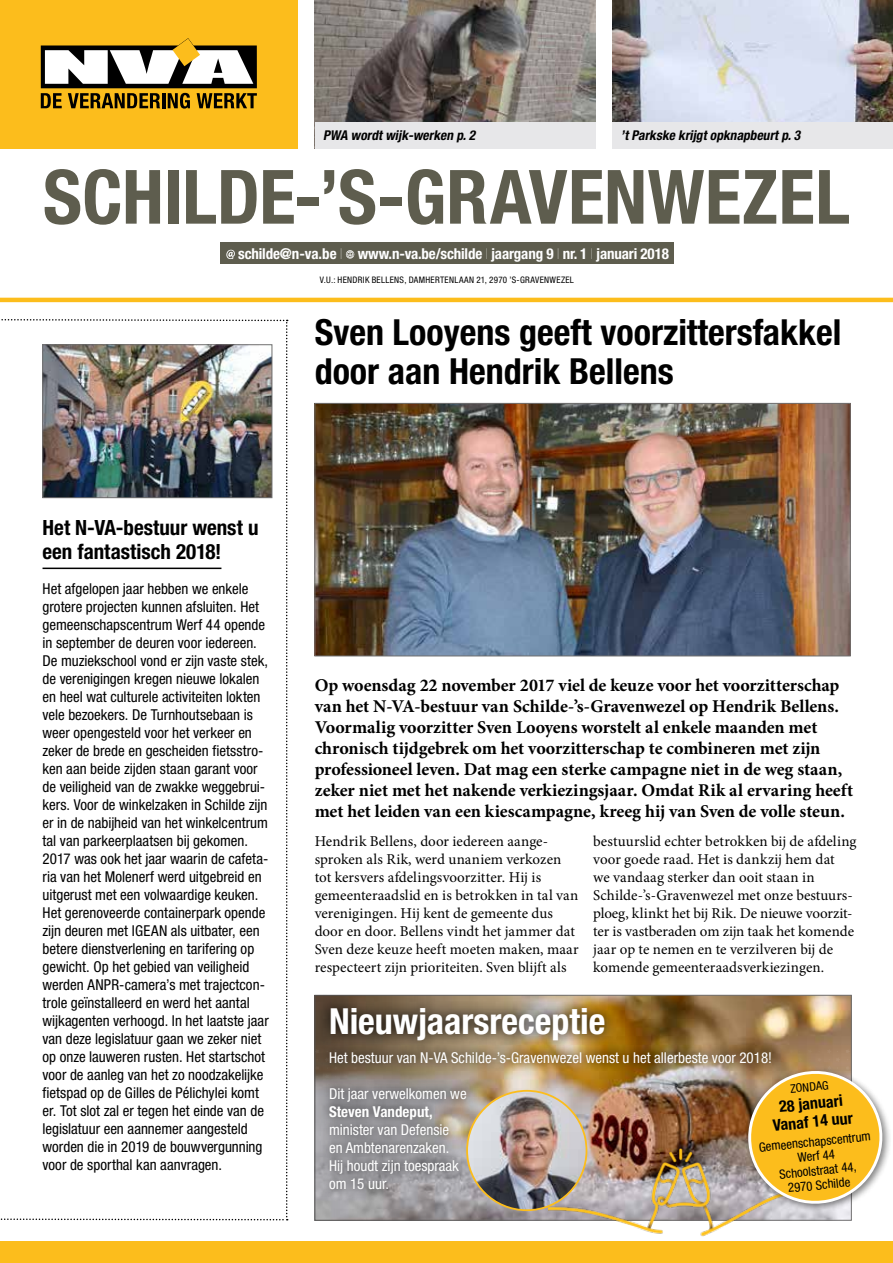
<style>
.page{position:relative;width:893px;height:1263px;background:#fff}
.page>*{position:absolute;margin:0;border:0;box-sizing:border-box;transform-origin:0 0}
.t1{font:700 condensed 75px "Helvetica Neue LT Std";color:#5e5d4e}
.t2{font:700 condensed 36px/39px "Helvetica Neue LT Std";color:#000}
.t3{font:700 condensed 36px "Helvetica Neue LT Std";color:#fff}
.t4{font:700 condensed 21px/24px "Helvetica Neue LT Std";color:#000}
.t5{font:700 18px/21px "Minion Pro";letter-spacing:-.005em;color:#000}
.t6{font:700 condensed 16.05px/18.1px "Helvetica Neue LT Std";color:#000;text-align:center}
.t7{font:condensed 15px/18px "Helvetica Neue LT Std";color:#000}
.t8{font:15px/18px "Minion Pro";color:#000}
.t9{font:condensed 15px/18px "Helvetica Neue LT Std";color:#fff}
.t10{font:700 condensed 15px "Helvetica Neue LT Std";letter-spacing:-.01em;color:#fff}
.t11{font:italic 700 condensed 13.5px "Helvetica Neue LT Std";color:#000}
.t12{font:condensed 12.9px/14.4px "Helvetica Neue LT Std";color:#000;text-align:center}
.t13{font:condensed 11.85px "Helvetica Neue LT Std";color:#000}
.t14{font:condensed 9px "Helvetica Neue LT Std";letter-spacing:.035em;color:#000}
.s1{font-weight:200}
</style>
<div class="page">
<div style="left:0;top:0;width:298px;height:149px;background:#fcbd1c"></div>
<svg style="left:41px;top:38px;width:216px;height:71px"></svg>
<hr style="left:0;top:298px;width:893px;height:4px;background:#fcbd1c">
<div style="left:0;top:1242px;width:893px;height:21px;background:#fcbd1c"></div>
<div style="left:220px;top:242px;width:453px;height:22px;background:#5e5d4e"></div>
<svg style="left:226px;top:250px;width:9px;height:9px"></svg>
<svg style="left:346px;top:250px;width:8px;height:9px"></svg>
<img style="left:317px;top:405px;width:531px;height:249px">
<div style="left:315px;top:403px;width:535px;height:253px;border:1px solid #706f6f"></div>
<svg style="left:0;top:319px;width:288px;height:902px"></svg>
<img style="left:45px;top:346px;width:225px;height:150px">
<div style="left:43px;top:344px;width:229px;height:154px;border:1px solid #706f6f"></div>
<img style="left:617px;top:997px;width:232px;height:52px">
<svg style="left:315px;top:995px;width:234px;height:225px;background:#979393"></svg>
<svg style="left:317px;top:994px;width:300px;height:59px;background:#77654c"></svg>
<img style="left:319px;top:1041px;width:463px;height:159px">
<img style="left:549px;top:1137px;width:237px;height:105px">
<div style="left:744px;top:1067px;width:148px;height:146px;background:#000;opacity:.5"></div>
<svg style="left:705px;top:1049px;width:182px;height:171px;background:#d1ad61"></svg>
<img style="left:467px;top:1091px;width:119px;height:119px;border-radius:60px">
<div style="left:466px;top:1090px;width:121px;height:121px;border:2px solid #fcbd1c;border-radius:50%"></div>
<img style="left:315px;top:0;width:280px;height:122px">
<img style="left:612px;top:0;width:281px;height:122px">
<div style="left:315px;top:122px;width:280px;height:27px;background:#e7e7e9"></div>
<div style="left:612px;top:122px;width:281px;height:27px;background:#e7e7e9"></div>
<p class="t11" style="left:323px;top:127px;width:156px">PWA wordtwijk-werken p.2</p>
<p class="t11" style="left:621px;top:127px;width:184px">’tParkske krijgtopknapbeurtp.3</p>
<h1 class="t1" style="left:43px;top:152px;width:808px">SCHILDE-’S-GRAVENWEZEL</h1>
<p class="t10" style="left:238px;top:244px;width:432px">schilde@n-va.be <span class="s1">I</span> www.n-va.be/schilde <span class="s1">I</span> jaargang 9 <span class="s1">I</span> nr. 1 <span class="s1">I</span> januari 2018</p>
<p class="t14" style="left:320px;top:274px;width:255px">V.U.: HENDRIK BELLENS, DAMHERTENLAAN 21, 2970 ’S-GRAVENWEZEL</p>
<h2 class="t2" style="left:315px;top:312px;width:528px">Sven Looyens geeft voorzittersfakkel door aan Hendrik Bellens</h2>
<h3 class="t4" style="left:43px;top:515px;width:217px">Het N-VA-bestuur wenst u een fantastisch 2018!</h3>
<p class="t7" style="left:43px;top:580px;width:228px">Het afgelopen jaar hebben we enkele grotere projecten kunnen afsluiten. Het gemeenschapscentrum Werf 44 opende in september de deuren voor iedereen.<br>De muziekschool vond er zijn vaste stek, de verenigingen kregen nieuwe lokalen en heel wat culturele activiteiten lokten vele bezoekers. De Turnhoutsebaan is weer opengesteld voor het verkeer en zeker de brede en gescheiden fietsstro&shy;ken aan beide zijden staan garant voor de veiligheid van de zwakke weggebrui&shy;kers. Voor de winkelzaken in Schilde zijn er in de nabijheid van het winkelcentrum tal van parkeerplaatsen bij gekomen.<br>2017 was ook het jaar waarin de cafeta&shy;ria van het Molenerf werd uitgebreid en uitgerust met een volwaardige keuken.<br>Het gerenoveerde containerpark opende zijn deuren met IGEAN als uitbater, een betere dienstverlening en tarifering op gewicht. Op het gebied van veiligheid werden ANPR-camera’s met trajectcon&shy;trole geïnstalleerd en werd het aantal wijkagenten verhoogd. In het laatste jaar van deze legislatuur gaan we zeker niet op onze lauweren rusten. Het startschot voor de aanleg van het zo noodzakelijke fietspad op de Gilles de Pélichylei komt er. Tot slot zal er tegen het einde van de legislatuur een aannemer aangesteld worden die in 2019 de bouwvergunning voor de sporthal kan aanvragen.</p>
<p class="t5" style="left:315px;top:674px;width:540px">Op woensdag 22 november 2017 viel de keuze voor het voorzitterschap van het N-VA-bestuur van Schilde-’s-Gravenwezel op Hendrik Bellens.<br>Voormalig voorzitter Sven Looyens worstelt al enkele maanden met chronisch tijdgebrek om het voorzitterschap te combineren met zijn professioneel leven. Dat mag een sterke campagne niet in de weg staan, zeker niet met het nakende verkiezingsjaar. Omdat Rik al ervaring heeft met het leiden van een kiescampagne, kreeg hij van Sven de volle steun.</p>
<p class="t8" style="left:315px;top:832px;width:266px">Hendrik Bellens, door iedereen aange&shy;sproken als Rik, werd unaniem verkozen tot kersvers afdelingsvoorzitter. Hij is gemeenteraadslid en is betrokken in tal van verenigingen. Hij kent de gemeente dus door en door. Bellens vindt het jammer dat Sven deze keuze heeft moeten maken, maar respecteert zijn prioriteiten. Sven blijft als</p>
<p class="t8" style="left:593px;top:832px;width:265px">bestuurslid echter betrokken bij de afdeling voor goede raad. Het is dankzij hem dat<br>we vandaag sterker dan ooit staan in Schilde-’s-Gravenwezel met onze bestuurs&shy;ploeg, klinkt het bij Rik. De nieuwe voorzit&shy;ter is vastberaden om zijn taak het komende jaar op te nemen en te verzilveren bij de komende gemeenteraadsverkiezingen.</p>
<h2 class="t3" style="left:329px;top:999px;width:278px">Nieuwjaarsreceptie</h2>
<p class="t9" style="left:329px;top:1048px;width:445px">Het bestuur van N-VA Schilde-’s-Gravenwezel wenst u het allerbeste voor 2018!</p>
<p class="t9" style="left:329px;top:1084px;width:139px">Dit jaar verwelkomen we</p>
<p class="t10" style="left:329px;top:1102px;width:105px">Steven Vandeput,</p>
<p class="t9" style="left:329px;top:1120px;width:131px">minister van Defensie en Ambtenarenzaken.<br>Hij houdt zijn toespraak om 15 uur.</p>
<p class="t13" style="left:790px;top:1082px;width:40px;rotate:-6deg">ZONDAG</p>
<p class="t6" style="left:770px;top:1098px;width:82px;rotate:-6deg">28 januari<br>Vanaf 14 uur</p>
<p class="t12" style="left:758px;top:1140px;width:114px;rotate:-6deg">Gemeenschapscentrum<br>Werf 44<br>Schoolstraat 44,<br>2970 Schilde</p>
</div>
